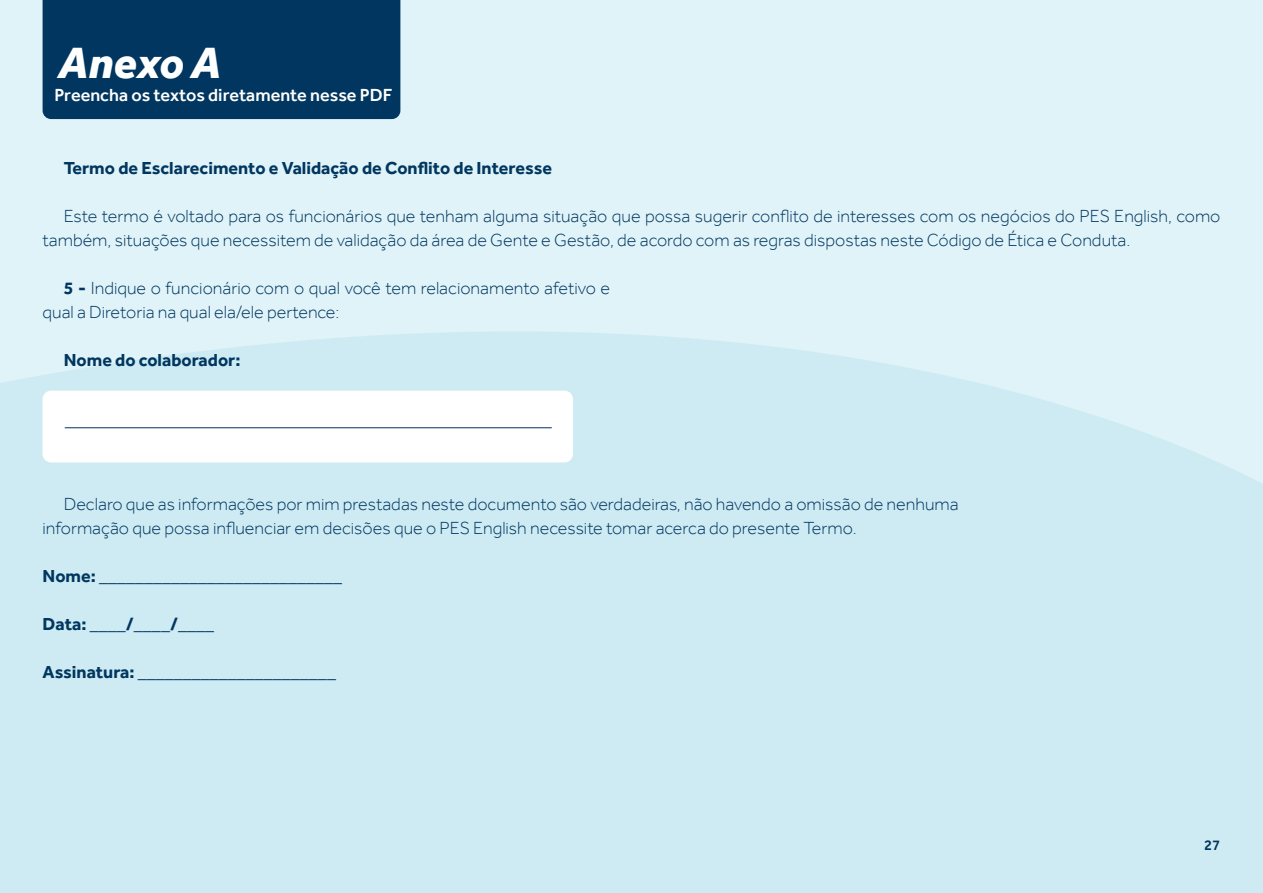
<style>
.page{position:relative;width:1263px;height:893px;background:#e0f3f8}
.page>*{position:absolute;margin:0;border:0;box-sizing:border-box;transform-origin:0 0}
.t1{font:italic 800 45px "Effra";color:#fff}
.t2{font:300 18px/24px "Effra";color:#00365f}
.t3{font:700 18px "Effra";color:#00365f}
.t4{font:500 18px "Effra";color:#fff}
.t5{font:500 15px "Effra";color:#00365f}
.s1{font-weight:700}
</style>
<div class="page">
<div style="left:0;top:331px;width:1263px;height:562px;background:#ceebf3"></div>
<div style="left:43px;top:391px;width:530px;height:71px;background:#fff;border-radius:9px"></div>
<hr style="left:65px;top:427px;width:487px;height:1px;background:#003063">
<div style="left:43px;top:0;width:357px;height:119px;background:#00365f"></div>
<h1 class="t1" style="left:58px;top:36px;width:165px">Anexo A</h1>
<p class="t4" style="left:55px;top:84px;width:339px">Preencha os textos diretamente nesse PDF</p>
<p class="t3" style="left:64px;top:157px;width:490px">Termo de Esclarecimento e Validação de Conflito de Interesse</p>
<p class="t2" style="left:43px;top:204px;width:1179px;text-indent:21px">Este termo é voltado para os funcionários que tenham alguma situação que possa sugerir conflito de interesses com os negócios do PES English, como também, situações que necessitem de validação da área de Gente e Gestão, de acordo com as regras dispostas neste Código de Ética e Conduta.</p>
<p class="t2" style="left:43px;top:276px;width:569px;text-indent:21px"><span class="s1">5 -</span> Indique o funcionário com o qual você tem relacionamento afetivo e qual a Diretoria na qual ela/ele pertence:</p>
<p class="t3" style="left:64px;top:349px;width:178px">Nome do colaborador:</p>
<p class="t2" style="left:43px;top:492px;width:918px;text-indent:21px">Declaro que as informações por mim prestadas neste documento são verdadeiras, não havendo a omissão de nenhuma informação que possa influenciar em decisões que o PES English necessite tomar acerca do presente Termo.</p>
<p class="t3" style="left:43px;top:565px;width:301px">Nome: ___________________________</p>
<p class="t3" style="left:43px;top:613px;width:173px">Data: ____/____/____</p>
<p class="t3" style="left:43px;top:661px;width:295px">Assinatura: ______________________</p>
<p class="t5" style="left:1204px;top:836px;width:18px">27</p>
</div>
